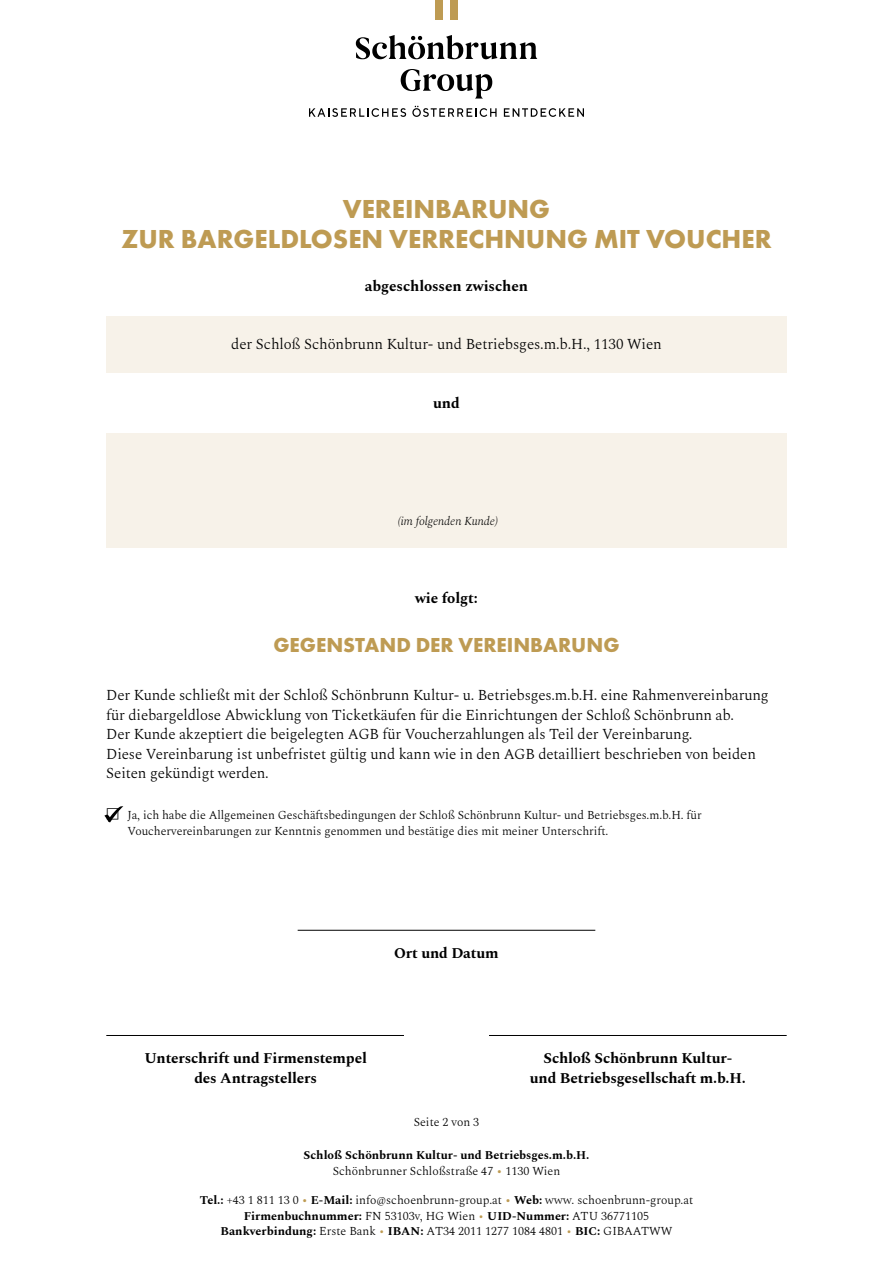
<style>
.page{position:relative;width:893px;height:1263px;background:#fff}
.page>*{position:absolute;margin:0;border:0;box-sizing:border-box;transform-origin:0 0}
.t1{font:700 27px/29.7px "Futura PT";color:#be9b53;text-align:center}
.t2{font:700 21px "Futura PT";color:#be9b53}
.t3{font:300 15px/19.5px "Spectral";letter-spacing:-.01em;color:#000}
.t4{font:700 15px/19.5px "Spectral";letter-spacing:-.01em;color:#000;text-align:center}
.t5{font:300 12px/15.6px "Spectral";letter-spacing:-.005em;color:#000;text-align:center}
.t6{font:700 12px/15.6px "Spectral";color:#000;text-align:center}
.t7{font:italic 300 12px "Spectral";letter-spacing:-.005em;color:#000}
.s1{font-size:16.5px}
.s2{font-weight:300}
.s3{color:#be9b53}
.s4{font-weight:700}
.s5{font-weight:700;color:#be9b53}
</style>
<div class="page">
<svg style="left:309px;top:108px;width:97px;height:9px"></svg>
<svg style="left:412px;top:106px;width:85px;height:11px"></svg>
<svg style="left:504px;top:108px;width:80px;height:9px"></svg>
<div style="left:435px;top:1px;width:8px;height:19px;background:#be9b53"></div>
<div style="left:450px;top:1px;width:8px;height:19px;background:#be9b53"></div>
<svg style="left:356px;top:35px;width:181px;height:24px"></svg>
<svg style="left:401px;top:69px;width:91px;height:30px"></svg>
<div style="left:106px;top:316px;width:681px;height:57px;background:#f7f2e9"></div>
<div style="left:106px;top:433px;width:681px;height:57px;background:#f7f2e9"></div>
<div style="left:106px;top:472px;width:681px;height:57px;background:#f7f2e9"></div>
<div style="left:106px;top:495px;width:681px;height:52px;background:#f7f2e9"></div>
<hr style="left:106px;top:1035px;width:298px;height:1px;background:#000">
<hr style="left:489px;top:1035px;width:298px;height:1px;background:#000">
<hr style="left:298px;top:930px;width:297px;height:1px;background:#000">
<svg style="left:104px;top:806px;width:19px;height:17px"></svg>
<h1 class="t1" style="left:121px;top:194px;width:652px">VEREINBARUNG<br>ZUR BARGELDLOSEN VERRECHNUNG MIT VOUCHER</h1>
<p class="t4" style="left:365px;top:275px;width:164px">abgeschlossen zwischen</p>
<p class="t3" style="left:231px;top:333px;width:432px">der Schloß Schönbrunn Kultur- und Betriebsges.m.b.H., 1130 Wien</p>
<p class="t4" style="left:433px;top:392px;width:28px">und</p>
<p class="t7" style="left:398px;top:512px;width:102px">(im folgenden Kunde)</p>
<p class="t4" style="left:415px;top:587px;width:64px">wie folgt:</p>
<h2 class="t2" style="left:273px;top:631px;width:348px">GEGENSTAND DER VEREINBARUNG</h2>
<p class="t3" style="left:106px;top:684px;width:664px">Der Kunde schließt mit der Schloß Schönbrunn Kultur- u. Betriebsges.m.b.H. eine Rahmenvereinbarung für diebargeldlose Abwicklung von Ticketkäufen für die Einrichtungen der Schloß Schönbrunn ab.<br>Der Kunde akzeptiert die beigelegten AGB für Voucherzahlungen als Teil der Vereinbarung.<br>Diese Vereinbarung ist unbefristet gültig und kann wie in den AGB detailliert beschrieben von beiden Seiten gekündigt werden.</p>
<p class="t5" style="left:128px;top:807px;width:576px;text-align:left;text-indent:-21px"><span class="s1">☐</span> Ja, ich habe die Allgemeinen Geschäftsbedingungen der Schloß Schönbrunn Kultur- und Betriebsges.m.b.H. für<br>Vouchervereinbarungen zur Kenntnis genommen und bestätige dies mit meiner Unterschrift.</p>
<p class="t4" style="left:394px;top:942px;width:106px">Ort und Datum</p>
<p class="t4" style="left:144px;top:1047px;width:224px">Unterschrift und Firmenstempel des Antragstellers</p>
<p class="t4" style="left:530px;top:1047px;width:218px">Schloß Schönbrunn Kultur&shy;und Betriebsgesellschaft m.b.H.</p>
<p class="t5" style="left:414px;top:1113px;width:67px">Seite 2 von 3</p>
<p class="t6" style="left:303px;top:1146px;width:287px">Schloß Schönbrunn Kultur- und Betriebsges.m.b.H.<br><span class="s2">Schönbrunner Schloßstraße 47</span> <span class="s3">•</span> <span class="s2">1130 Wien</span></p>
<p class="t5" style="left:200px;top:1191px;width:495px"><span class="s4">Tel.:</span> +43 1 811 13 0 <span class="s5">•</span> <span class="s4">E-Mail:</span> info@schoenbrunn-group.at <span class="s5">•</span> <span class="s4">Web:</span> www. schoenbrunn-group.at<br><span class="s4">Firmenbuchnummer:</span> FN 53103v, HG Wien <span class="s3">•</span> <span class="s4">UID-Nummer:</span> ATU 36771105<br><span class="s4">Bankverbindung:</span> Erste Bank <span class="s3">•</span> <span class="s4">IBAN:</span> AT34 2011 1277 1084 4801 <span class="s3">•</span> <span class="s4">BIC:</span> GIBAATWW</p>
</div>
